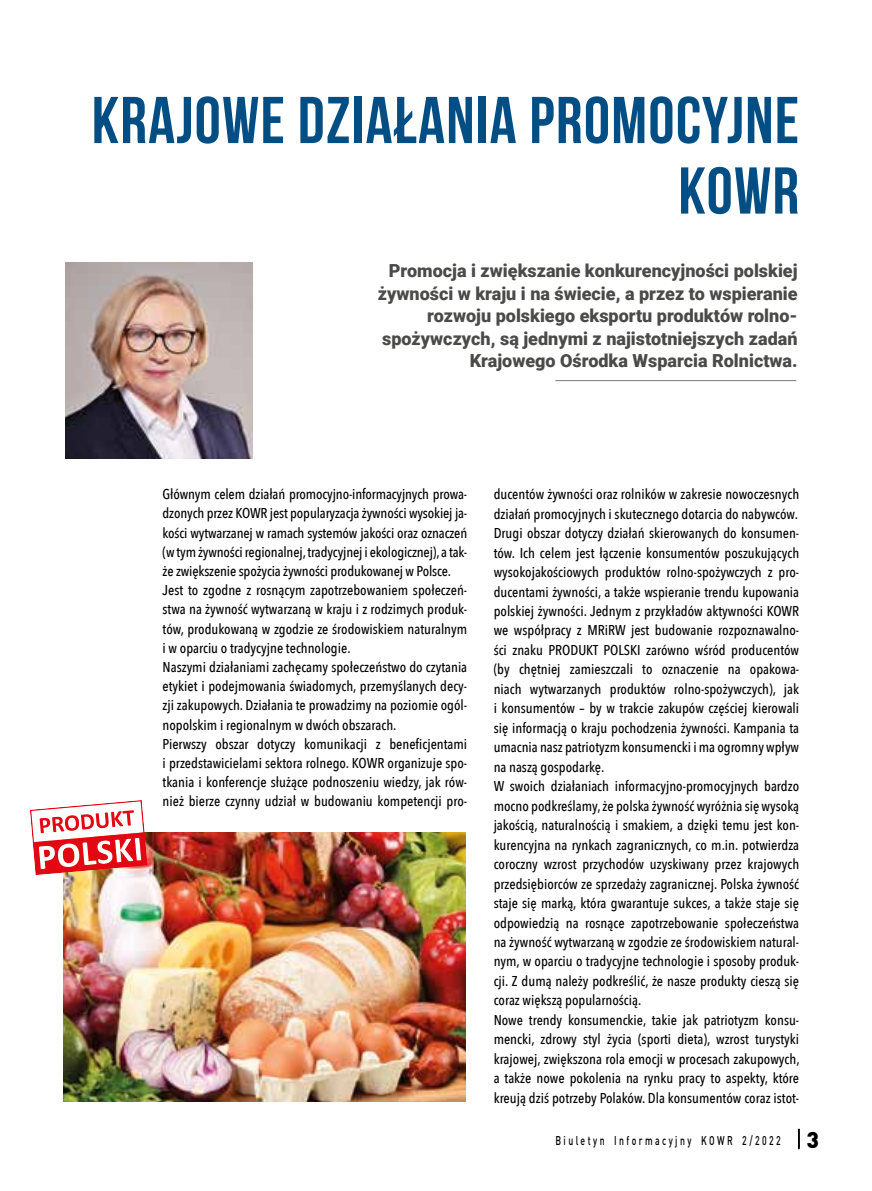
<style>
.page{position:relative;width:872px;height:1191px;background:#fff}
.page>*{position:absolute;margin:0;border:0;box-sizing:border-box;transform-origin:0 0}
.t1{font:700 66px/70.5px "Bebas Neue";letter-spacing:.02em;color:#004e84;text-align:right}
.t2{font:900 18px/22.5px "Roboto";color:#4a4a49;text-align:right}
.t3{font:500 14.25px/19.5px "Avenir Next Condensed";color:#000}
.t4{font:500 12.6px "DIN";letter-spacing:.28em;color:#000;scale:.69 1}
.s1{font-weight:900;font-size:22.5px}
</style>
<div class="page">
<svg style="left:798px;top:1128px;width:1px;height:21px"></svg>
<hr style="left:555px;top:380px;width:241px;height:1px;background:#575756">
<img style="left:64px;top:832px;width:402px;height:269px">
<svg style="left:30px;top:800px;width:117px;height:75px"></svg>
<img style="left:65px;top:263px;width:187px;height:195px">
<h1 class="t1" style="left:92px;top:84px;width:709px">KRAJOWE DZIAŁANIA PROMOCYJNE<br>KOWR</h1>
<p class="t2" style="left:378px;top:259px;width:421px">Promocja i zwiększanie konkurencyjności polskiej żywności w kraju i na świecie, a przez to wspieranie rozwoju polskiego eksportu produktów rolno&shy;spożywczych, są jednymi z najistotniejszych zadań Krajowego Ośrodka Wsparcia Rolnictwa.</p>
<p class="t3" style="left:163px;top:484px;width:306px">Głównym celem działań promocyjno-informacyjnych prowa&shy;dzonych przez KOWR jest popularyzacja żywności wysokiej ja&shy;kości wytwarzanej w ramach systemów jakości oraz oznaczeń (w tym żywności regionalnej, tradycyjnej i ekologicznej), a tak&shy;że zwiększenie spożycia żywności produkowanej w Polsce.<br>Jest to zgodne z rosnącym zapotrzebowaniem społeczeń&shy;stwa na żywność wytwarzaną w kraju i z rodzimych produk&shy;tów, produkowaną w zgodzie ze środowiskiem naturalnym i w oparciu o tradycyjne technologie.<br>Naszymi działaniami zachęcamy społeczeństwo do czytania etykiet i podejmowania świadomych, przemyślanych decy&shy;zji zakupowych. Działania te prowadzimy na poziomie ogól&shy;nopolskim i regionalnym w dwóch obszarach.<br>Pierwszy obszar dotyczy komunikacji z beneficjentami i przedstawicielami sektora rolnego. KOWR organizuje spo&shy;tkania i konferencje służące podnoszeniu wiedzy, jak rów&shy;nież bierze czynny udział w budowaniu kompetencji pro-</p>
<p class="t3" style="left:493px;top:484px;width:307px">ducentów żywności oraz rolników w zakresie nowoczesnych działań promocyjnych i skutecznego dotarcia do nabywców.<br>Drugi obszar dotyczy działań skierowanych do konsumen&shy;tów. Ich celem jest łączenie konsumentów poszukujących wysokojakościowych produktów rolno-spożywczych z pro&shy;ducentami żywności, a także wspieranie trendu kupowania polskiej żywności. Jednym z przykładów aktywności KOWR we współpracy z MRiRW jest budowanie rozpoznawalno&shy;ści znaku PRODUKT POLSKI zarówno wśród producentów (by chętniej zamieszczali to oznaczenie na opakowa&shy;niach wytwarzanych produktów rolno-spożywczych), jak i konsumentów – by w trakcie zakupów częściej kierowali się informacją o kraju pochodzenia żywności. Kampania ta umacnia nasz patriotyzm konsumencki i ma ogromny wpływ na naszą gospodarkę.<br>W swoich działaniach informacyjno-promocyjnych bardzo mocno podkreślamy, że polska żywność wyróżnia się wysoką jakością, naturalnością i smakiem, a dzięki temu jest kon&shy;kurencyjna na rynkach zagranicznych, co m.in. potwierdza coroczny wzrost przychodów uzyskiwany przez krajowych przedsiębiorców ze sprzedaży zagranicznej. Polska żywność staje się marką, która gwarantuje sukces, a także staje się odpowiedzią na rosnące zapotrzebowanie społeczeństwa na żywność wytwarzaną w zgodzie ze środowiskiem natural&shy;nym, w oparciu o tradycyjne technologie i sposoby produk&shy;cji. Z dumą należy podkreślić, że nasze produkty cieszą się coraz większą popularnością.<br>Nowe trendy konsumenckie, takie jak patriotyzm konsu&shy;mencki, zdrowy styl życia (sporti dieta), wzrost turystyki krajowej, zwiększona rola emocji w procesach zakupowych, a także nowe pokolenia na rynku pracy to aspekty, które kreują dziś potrzeby Polaków. Dla konsumentów coraz istot-</p>
<p class="t4" style="left:555px;top:1132px;width:383px">Biuletyn Informacyjny KOWR 2/2022 <span class="s1">3</span></p>
</div>
